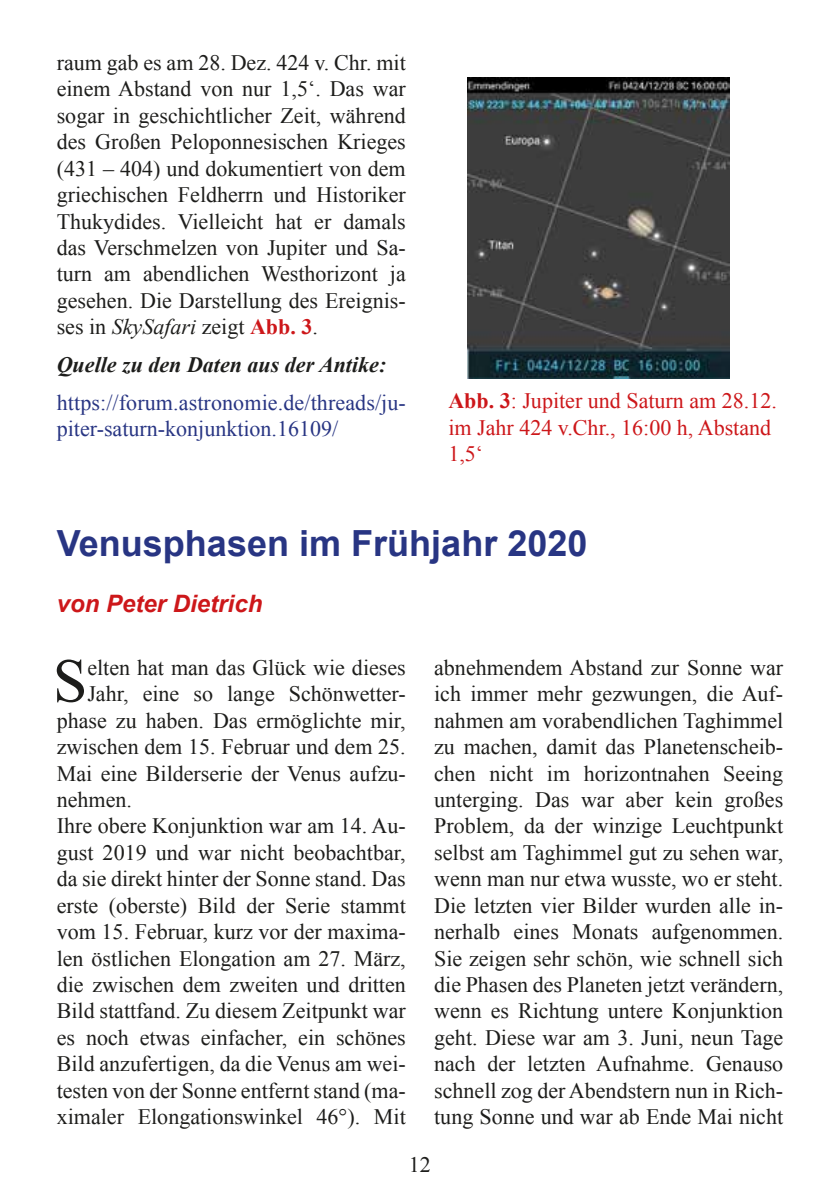
<style>
.page{position:relative;width:840px;height:1191px;background:#fff}
.page>*{position:absolute;margin:0;border:0;box-sizing:border-box;transform-origin:0 0}
.t1{font:61.8px "Times New Roman";color:#1d1d1b}
.t2{font:700 36px "Arial";color:#283583}
.t3{font:italic 700 24px "Arial";color:#cd171a}
.t4{font:22px/26.4px "Times New Roman";color:#1d1d1b;text-align:justify}
.t5{font:22px/26.4px "Times New Roman";letter-spacing:.005em;color:#283583}
.t6{font:22px/26.4px "Times New Roman";color:#cd171a}
.t7{font:italic 700 22px "Times New Roman";color:#1d1d1b}
.s1{font-style:italic}
.s2{font-weight:700;color:#cd171a}
.s3{font-weight:700}
</style>
<div class="page">
<img style="left:467px;top:77px;width:262px;height:301px">
<p class="t4" style="left:57px;top:49px;width:350px">raum gab es am 28. Dez. 424 v. Chr. mit einem Abstand von nur 1,5‘. Das war sogar in geschichtlicher Zeit, während des Großen Peloponnesischen Krieges (431 – 404) und dokumentiert von dem griechischen Feldherrn und Historiker Thukydides. Vielleicht hat er damals das Verschmelzen von Jupiter und Sa&shy;turn am abendlichen Westhorizont ja gesehen. Die Darstellung des Ereignis&shy;ses in <span class="s1">SkySafari</span> zeigt <span class="s2">Abb. 3</span>.</p>
<p class="t7" style="left:57px;top:349px;width:331px">Quelle zu den Daten aus der Antike:</p>
<p class="t5" style="left:57px;top:389px;width:350px">https://forum.astronomie.de/threads/ju&shy;piter-saturn-konjunktion.16109/</p>
<p class="t6" style="left:448px;top:387px;width:330px"><span class="s3">Abb. 3</span>: Jupiter und Saturn am 28.12. im Jahr 424 v.Chr., 16:00 h, Abstand<br>1,5‘</p>
<h2 class="t2" style="left:57px;top:520px;width:532px">Venusphasen im Frühjahr 2020</h2>
<p class="t3" style="left:57px;top:587px;width:207px">von Peter Dietrich</p>
<h1 class="t1" style="left:53px;top:639px;width:36px">S</h1>
<p class="t4" style="left:87px;top:654px;width:320px">elten hat man das Glück wie dieses</p>
<p class="t4" style="left:87px;top:680px;width:320px">Jahr, eine so lange Schönwetter-</p>
<p class="t4" style="left:57px;top:707px;width:350px">phase zu haben. Das ermöglichte mir,</p>
<p class="t4" style="left:57px;top:733px;width:350px">zwischen dem 15. Februar und dem 25.</p>
<p class="t4" style="left:57px;top:759px;width:350px">Mai eine Bilderserie der Venus aufzu-</p>
<p class="t4" style="left:57px;top:786px;width:77px">nehmen.</p>
<p class="t4" style="left:57px;top:812px;width:350px">Ihre obere Konjunktion war am 14. Au-</p>
<p class="t4" style="left:57px;top:839px;width:350px">gust 2019 und war nicht beobachtbar,</p>
<p class="t4" style="left:57px;top:865px;width:350px">da sie direkt hinter der Sonne stand. Das</p>
<p class="t4" style="left:57px;top:891px;width:350px">erste (oberste) Bild der Serie stammt</p>
<p class="t4" style="left:57px;top:918px;width:350px">vom 15. Februar, kurz vor der maxima-</p>
<p class="t4" style="left:57px;top:944px;width:350px">len östlichen Elongation am 27. März,</p>
<p class="t4" style="left:57px;top:971px;width:350px">die zwischen dem zweiten und dritten</p>
<p class="t4" style="left:57px;top:997px;width:350px">Bild stattfand. Zu diesem Zeitpunkt war</p>
<p class="t4" style="left:57px;top:1023px;width:350px">es noch etwas einfacher, ein schönes</p>
<p class="t4" style="left:57px;top:1050px;width:350px">Bild anzufertigen, da die Venus am wei-</p>
<p class="t4" style="left:57px;top:1076px;width:350px">testen von der Sonne entfernt stand (ma-</p>
<p class="t4" style="left:57px;top:1103px;width:350px">ximaler Elongationswinkel 46°). Mit</p>
<p class="t4" style="left:434px;top:654px;width:350px">abnehmendem Abstand zur Sonne war ich immer mehr gezwungen, die Auf&shy;nahmen am vorabendlichen Taghimmel zu machen, damit das Planetenscheib&shy;chen nicht im horizontnahen Seeing unterging. Das war aber kein großes Problem, da der winzige Leuchtpunkt selbst am Taghimmel gut zu sehen war, wenn man nur etwa wusste, wo er steht.<br>Die letzten vier Bilder wurden alle in&shy;nerhalb eines Monats aufgenommen.<br>Sie zeigen sehr schön, wie schnell sich die Phasen des Planeten jetzt verändern, wenn es Richtung untere Konjunktion geht. Diese war am 3. Juni, neun Tage nach der letzten Aufnahme. Genauso schnell zog der Abendstern nun in Rich&shy;tung Sonne und war ab Ende Mai nicht</p>
<p class="t4" style="left:409px;top:1151px;width:23px">12</p>
</div>
